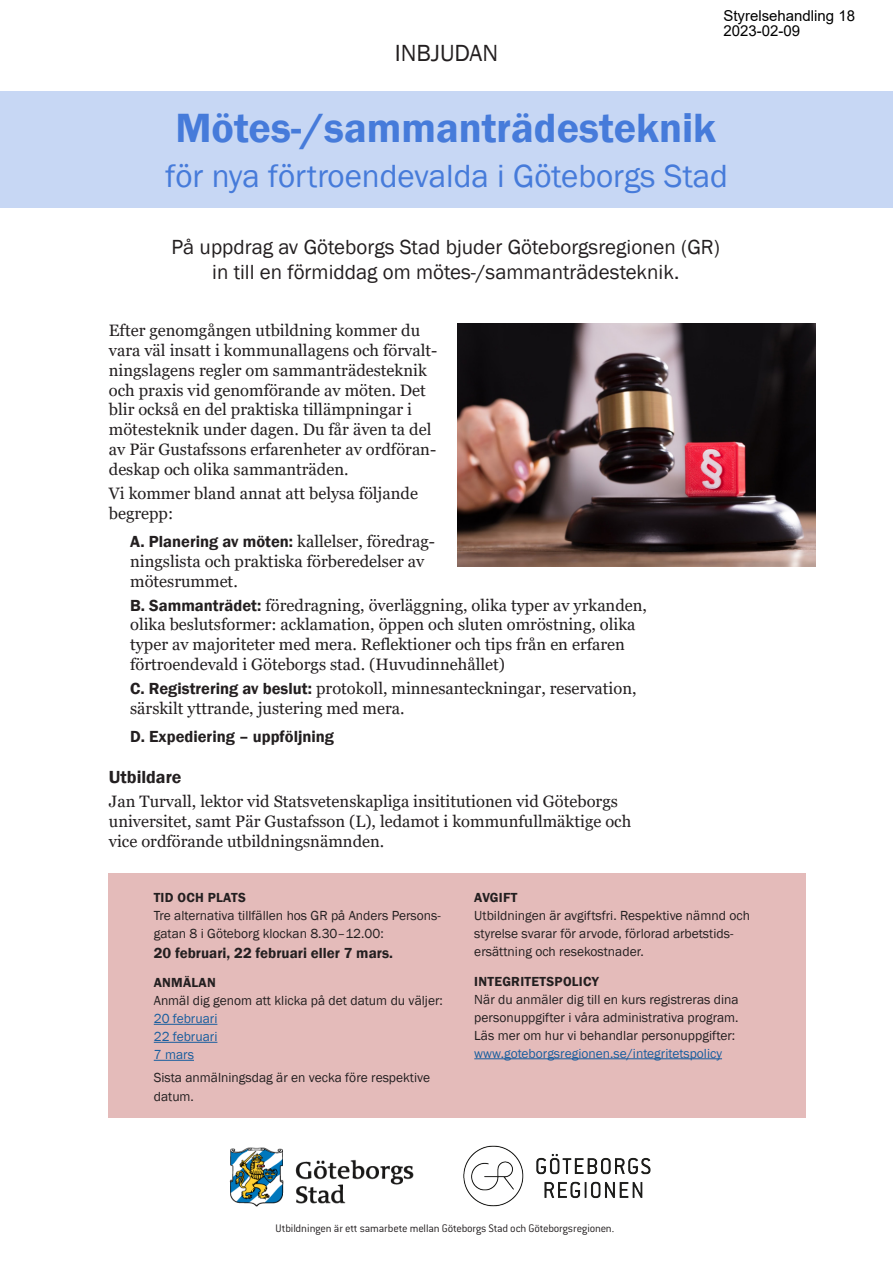
<style>
.page{position:relative;width:893px;height:1263px;background:#fff}
.page>*{position:absolute;margin:0;border:0;box-sizing:border-box;transform-origin:0 0}
.Rubrik{font:600 42px "Franklin Gothic";color:#467bda}
.Rubrik-2{font:33px "Franklin Gothic";color:#467bda}
.Rubrik-3{font:24px "Franklin Gothic";color:#231f20}
.Typ_av_produkt{font:21px/25.2px "Franklin Gothic";color:#231f20;text-align:center}
.Typ_av_produkt-2{font:600 18px "Franklin Gothic";color:#231f20}
.Programpunkt_rubrik{font:16.5px/19.8px "Georgia";color:#231f20}
.Programpunkt_rubrik-2{font:600 16.5px "Franklin Gothic";color:#231f20}
.Typ_av_produkt-3{font:600 15px "Franklin Gothic";color:#231f20}
.t1{font:15px/15px "Arial";color:#000}
.Typ_av_produkt-4{font:13.5px/18px "Franklin Gothic";color:#231f20}
.Fakta_text{font:13.5px/18px "Franklin Gothic";color:#231f20}
.Fakta_text-2{font:13.5px "Franklin Gothic";color:#175d9e}
.Fakta_rubrik{font:600 13.5px "Franklin Gothic";letter-spacing:.02em;color:#231f20}
.Typ_av_produkt-5{font:13.5px "Franklin Gothic";color:#175d9e}
.Typ_av_produkt-6{font:300 12px "Conduit ITC Pro";letter-spacing:-.015em;color:#231f20}
.s1{font-family:"Franklin Gothic";font-weight:600}
</style>
<div class="page">
<img style="left:463px;top:1145px;width:188px;height:62px">
<img style="left:229px;top:1147px;width:185px;height:60px">
<div style="left:108px;top:873px;width:697px;height:244px;background:#e4bbba"></div>
<div style="left:0;top:91px;width:893px;height:117px;background:#c7d7f4"></div>
<img style="left:457px;top:324px;width:358px;height:243px">
<hr style="left:154px;top:1024px;width:63px;height:1px;background:#175d9e">
<hr style="left:154px;top:1042px;width:63px;height:1px;background:#175d9e">
<hr style="left:154px;top:1060px;width:40px;height:1px;background:#175d9e">
<hr style="left:474px;top:1058px;width:248px;height:1px;background:#175d9e">
<h1 class="Rubrik-3" style="left:395px;top:39px;width:105px">INBJUDAN</h1>
<p class="t1" style="left:723px;top:9px;width:133px">Styrelsehandling 18<br>2023-02-09</p>
<h1 class="Rubrik" style="left:175px;top:102px;width:542px">Mötes-/sammanträdesteknik</h1>
<h1 class="Rubrik-2" style="left:166px;top:155px;width:564px">för nya förtroendevalda i Göteborgs Stad</h1>
<p class="Typ_av_produkt" style="left:172px;top:235px;width:550px">På uppdrag av Göteborgs Stad bjuder Göteborgsregionen (GR) in till en förmiddag om mötes-/sammanträdesteknik.</p>
<h3 class="Programpunkt_rubrik" style="left:109px;top:321px;width:330px">Efter genomgången utbildning kommer du vara väl insatt i kommunallagens och förvalt&shy;ningslagens regler om sammanträdesteknik och praxis vid genomförande av möten. Det blir också en del praktiska tillämpningar i mötesteknik under dagen. Du får även ta del av Pär Gustafssons erfarenheter av ordföran&shy;deskap och olika sammanträden.</h3>
<h3 class="Programpunkt_rubrik" style="left:109px;top:484px;width:311px">Vi kommer bland annat att belysa följande begrepp:</h3>
<h3 class="Programpunkt_rubrik" style="left:130px;top:532px;width:306px"><span class="s1">A. Planering av möten:</span> kallelser, föredrag&shy;ningslista och praktiska förberedelser av mötesrummet.</h3>
<h3 class="Programpunkt_rubrik" style="left:130px;top:595px;width:518px"><span class="s1">B. Sammanträdet:</span> föredragning, överläggning, olika typer av yrkanden, olika beslutsformer: acklamation, öppen och sluten omröstning, olika typer av majoriteter med mera. Reflektioner och tips från en erfaren förtroendevald i Göteborgs stad. (Huvudinnehållet)</h3>
<h3 class="Programpunkt_rubrik" style="left:130px;top:679px;width:508px"><span class="s1">C. Registrering av beslut:</span> protokoll, minnesanteckningar, reservation, särskilt yttrande, justering med mera.</h3>
<h3 class="Programpunkt_rubrik-2" style="left:130px;top:726px;width:205px">D. Expediering – uppföljning</h3>
<p class="Typ_av_produkt-2" style="left:109px;top:766px;width:74px">Utbildare</p>
<h3 class="Programpunkt_rubrik" style="left:109px;top:792px;width:524px">Jan Turvall, lektor vid Statsvetenskapliga insititutionen vid Göteborgs universitet, samt Pär Gustafsson (L), ledamot i kommunfullmäktige och vice ordförande utbildningsnämnden.</h3>
<h4 class="Fakta_rubrik" style="left:154px;top:889px;width:94px">TID OCH PLATS</h4>
<p class="Typ_av_produkt-4" style="left:154px;top:907px;width:289px">Tre alternativa tillfällen hos GR på Anders Persons&shy;gatan 8 i Göteborg klockan 8.30–12.00:</p>
<p class="Typ_av_produkt-3" style="left:154px;top:943px;width:241px">20 februari, 22 februari eller 7 mars.</p>
<h4 class="Fakta_rubrik" style="left:154px;top:974px;width:64px">ANMÄLAN</h4>
<p class="Typ_av_produkt-4" style="left:154px;top:992px;width:291px">Anmäl dig genom att klicka på det datum du väljer:</p>
<p class="Typ_av_produkt-5" style="left:154px;top:1010px;width:65px">20 februari</p>
<p class="Typ_av_produkt-5" style="left:154px;top:1028px;width:65px">22 februari</p>
<p class="Typ_av_produkt-5" style="left:154px;top:1046px;width:42px">7 mars</p>
<p class="Typ_av_produkt-4" style="left:154px;top:1067px;width:278px;line-height:19.5px">Sista anmälningsdag är en vecka före respektive datum.</p>
<h4 class="Fakta_rubrik" style="left:474px;top:889px;width:45px">AVGIFT</h4>
<p class="Typ_av_produkt-4" style="left:474px;top:907px;width:277px">Utbildningen är avgiftsfri. Respektive nämnd och styrelse svarar för arvode, förlorad arbetstids&shy;ersättning och resekostnader.</p>
<h4 class="Fakta_rubrik" style="left:474px;top:973px;width:126px">INTEGRITETSPOLICY</h4>
<p class="Fakta_text" style="left:474px;top:990px;width:266px">När du anmäler dig till en kurs registreras dina personuppgifter i våra administrativa program.</p>
<p class="Fakta_text" style="left:474px;top:1026px;width:262px">Läs mer om hur vi behandlar personuppgifter:</p>
<p class="Fakta_text-2" style="left:474px;top:1045px;width:249px">www.goteborgsregionen.se/integritetspolicy</p>
<p class="Typ_av_produkt-6" style="left:276px;top:1221px;width:340px">Utbildningen är ett samarbete mellan Göteborgs Stad och Göteborgsregionen.</p>
</div>
